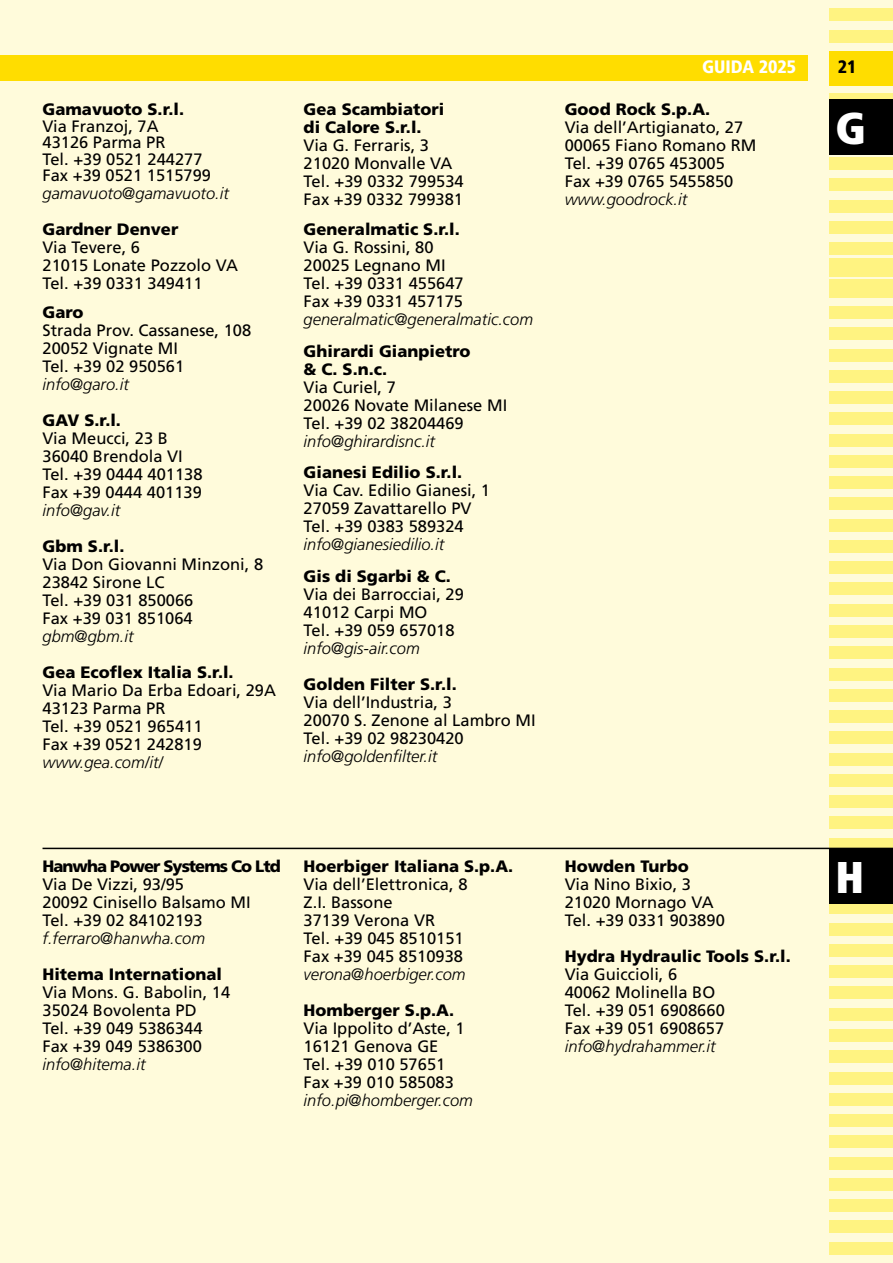
<style>
.page{position:relative;width:893px;height:1263px;background:#fffbdb}
.page>*{position:absolute;margin:0;border:0;box-sizing:border-box;transform-origin:0 0}
.t1{font:900 condensed 44.4px "Frutiger LT";color:#fff}
.t2{font:900 condensed 18px "Frutiger LT";color:#fff}
.t3{font:900 condensed 18px "Frutiger LT";color:#000}
.t4{font:16.5px/18px "Frutiger LT";color:#000}
.t5{font:900 16.5px/18px "Frutiger LT";color:#000}
.t6{font:italic 300 16.5px "Frutiger LT";color:#000}
.t7{font:900 16.5px "Frutiger LT";letter-spacing:-.06em;color:#000}
</style>
<div class="page">
<div style="left:829px;top:200px;width:64px;height:13px;background:#fff381"></div>
<div style="left:829px;top:412px;width:64px;height:13px;background:#fff381"></div>
<div style="left:829px;top:625px;width:64px;height:13px;background:#fff381"></div>
<div style="left:829px;top:838px;width:64px;height:12px;background:#fff381"></div>
<div style="left:829px;top:1050px;width:64px;height:13px;background:#fff381"></div>
<div style="left:829px;top:9px;width:64px;height:12px;background:#fff381"></div>
<div style="left:829px;top:258px;width:64px;height:13px;background:#fff381"></div>
<div style="left:829px;top:434px;width:64px;height:12px;background:#fff381"></div>
<div style="left:829px;top:646px;width:64px;height:13px;background:#fff381"></div>
<div style="left:829px;top:1071px;width:64px;height:13px;background:#fff381"></div>
<div style="left:829px;top:30px;width:64px;height:13px;background:#fff381"></div>
<div style="left:829px;top:280px;width:64px;height:12px;background:#fff381"></div>
<div style="left:829px;top:455px;width:64px;height:13px;background:#fff381"></div>
<div style="left:829px;top:668px;width:64px;height:12px;background:#fff381"></div>
<div style="left:829px;top:1093px;width:64px;height:13px;background:#fff381"></div>
<div style="left:0;top:55px;width:808px;height:26px;background:#fd0"></div>
<div style="left:829px;top:51px;width:64px;height:34px;background:#fd0"></div>
<div style="left:829px;top:264px;width:64px;height:12px;background:#fff381"></div>
<div style="left:829px;top:476px;width:64px;height:13px;background:#fff381"></div>
<div style="left:829px;top:689px;width:64px;height:13px;background:#fff381"></div>
<div style="left:829px;top:901px;width:64px;height:13px;background:#fff381"></div>
<div style="left:829px;top:1114px;width:64px;height:13px;background:#fff381"></div>
<div style="left:829px;top:285px;width:64px;height:13px;background:#fff381"></div>
<div style="left:829px;top:497px;width:64px;height:13px;background:#fff381"></div>
<div style="left:829px;top:710px;width:64px;height:13px;background:#fff381"></div>
<div style="left:829px;top:923px;width:64px;height:12px;background:#fff381"></div>
<div style="left:829px;top:1135px;width:64px;height:13px;background:#fff381"></div>
<div style="left:829px;top:94px;width:64px;height:12px;background:#fff381"></div>
<div style="left:829px;top:306px;width:64px;height:13px;background:#fff381"></div>
<div style="left:829px;top:519px;width:64px;height:12px;background:#fff381"></div>
<div style="left:829px;top:731px;width:64px;height:13px;background:#fff381"></div>
<div style="left:829px;top:944px;width:64px;height:13px;background:#fff381"></div>
<div style="left:829px;top:1157px;width:64px;height:12px;background:#fff381"></div>
<div style="left:829px;top:327px;width:64px;height:13px;background:#fff381"></div>
<div style="left:829px;top:540px;width:64px;height:13px;background:#fff381"></div>
<div style="left:829px;top:753px;width:64px;height:12px;background:#fff381"></div>
<div style="left:829px;top:965px;width:64px;height:13px;background:#fff381"></div>
<div style="left:829px;top:1178px;width:64px;height:13px;background:#fff381"></div>
<div style="left:829px;top:349px;width:64px;height:12px;background:#fff381"></div>
<div style="left:829px;top:561px;width:64px;height:13px;background:#fff381"></div>
<div style="left:829px;top:774px;width:64px;height:13px;background:#fff381"></div>
<div style="left:829px;top:986px;width:64px;height:13px;background:#fff381"></div>
<div style="left:829px;top:1199px;width:64px;height:13px;background:#fff381"></div>
<div style="left:829px;top:157px;width:64px;height:13px;background:#fff381"></div>
<div style="left:829px;top:370px;width:64px;height:13px;background:#fff381"></div>
<div style="left:829px;top:583px;width:64px;height:12px;background:#fff381"></div>
<div style="left:829px;top:795px;width:64px;height:13px;background:#fff381"></div>
<div style="left:829px;top:1008px;width:64px;height:12px;background:#fff381"></div>
<div style="left:829px;top:1220px;width:64px;height:13px;background:#fff381"></div>
<div style="left:829px;top:179px;width:64px;height:12px;background:#fff381"></div>
<div style="left:829px;top:391px;width:64px;height:13px;background:#fff381"></div>
<div style="left:829px;top:604px;width:64px;height:13px;background:#fff381"></div>
<div style="left:829px;top:816px;width:64px;height:13px;background:#fff381"></div>
<div style="left:829px;top:1029px;width:64px;height:13px;background:#fff381"></div>
<div style="left:829px;top:1242px;width:64px;height:12px;background:#fff381"></div>
<hr style="left:43px;top:848px;width:850px;height:1px;background:#000">
<div style="left:829px;top:848px;width:64px;height:55px;background:#000"></div>
<div style="left:829px;top:242px;width:64px;height:13px;background:#fff381"></div>
<div style="left:829px;top:221px;width:64px;height:13px;background:#fff381"></div>
<div style="left:829px;top:99px;width:64px;height:55px;background:#000"></div>
<p class="t5" style="left:43px;top:100px;width:143px">Gamavuoto S.r.l.</p>
<p class="t4" style="left:43px;top:118px;width:170px;line-height:16.5px">Via Franzoj, 7A<br>43126 Parma PR<br>Tel. +39 0521 244277<br>Fax +39 0521 1515799</p>
<p class="t6" style="left:43px;top:184px;width:188px">gamavuoto@gamavuoto.it</p>
<p class="t5" style="left:43px;top:220px;width:137px">Gardner Denver</p>
<p class="t4" style="left:43px;top:238px;width:197px">Via Tevere, 6<br>21015 Lonate Pozzolo VA<br>Tel. +39 0331 349411</p>
<p class="t5" style="left:43px;top:303px;width:42px">Garo</p>
<p class="t4" style="left:43px;top:321px;width:210px">Strada Prov. Cassanese, 108<br>20052 Vignate MI<br>Tel. +39 02 950561</p>
<p class="t6" style="left:43px;top:375px;width:88px">info@garo.it</p>
<p class="t5" style="left:43px;top:411px;width:80px">GAV S.r.l.</p>
<p class="t4" style="left:43px;top:429px;width:162px">Via Meucci, 23 B<br>36040 Brendola VI<br>Tel. +39 0444 401138<br>Fax +39 0444 401139</p>
<p class="t6" style="left:43px;top:501px;width:79px">info@gav.it</p>
<p class="t5" style="left:43px;top:537px;width:83px">Gbm S.r.l.</p>
<p class="t4" style="left:43px;top:555px;width:222px">Via Don Giovanni Minzoni, 8<br>23842 Sirone LC<br>Tel. +39 031 850066<br>Fax +39 031 851064</p>
<p class="t6" style="left:43px;top:627px;width:93px">gbm@gbm.it</p>
<p class="t5" style="left:43px;top:663px;width:193px">Gea Ecoflex Italia S.r.l.</p>
<p class="t4" style="left:43px;top:681px;width:235px">Via Mario Da Erba Edoari, 29A<br>43123 Parma PR<br>Tel. +39 0521 965411<br>Fax +39 0521 242819</p>
<p class="t6" style="left:43px;top:753px;width:122px">www.gea.com/it/</p>
<p class="t5" style="left:304px;top:100px;width:142px">Gea Scambiatori di Calore S.r.l.</p>
<p class="t4" style="left:304px;top:137px;width:162px">Via G. Ferraris, 3<br>21020 Monvalle VA<br>Tel. +39 0332 799534<br>Fax +39 0332 799381</p>
<p class="t5" style="left:304px;top:220px;width:158px">Generalmatic S.r.l.</p>
<p class="t4" style="left:304px;top:239px;width:162px">Via G. Rossini, 80<br>20025 Legnano MI<br>Tel. +39 0331 455647<br>Fax +39 0331 457175</p>
<p class="t6" style="left:304px;top:310px;width:231px">generalmatic@generalmatic.com</p>
<p class="t5" style="left:304px;top:342px;width:168px">Ghirardi Gianpietro &amp; C. S.n.c.</p>
<p class="t4" style="left:304px;top:378px;width:205px">Via Curiel, 7<br>20026 Novate Milanese MI<br>Tel. +39 02 38204469</p>
<p class="t6" style="left:304px;top:432px;width:133px">info@ghirardisnc.it</p>
<p class="t5" style="left:304px;top:463px;width:160px">Gianesi Edilio S.r.l.</p>
<p class="t4" style="left:304px;top:482px;width:188px">Via Cav. Edilio Gianesi, 1<br>27059 Zavattarello PV<br>Tel. +39 0383 589324</p>
<p class="t6" style="left:304px;top:535px;width:142px">info@gianesiedilio.it</p>
<p class="t5" style="left:304px;top:567px;width:149px">Gis di Sgarbi &amp; C.</p>
<p class="t4" style="left:304px;top:585px;width:162px">Via dei Barrocciai, 29<br>41012 Carpi MO<br>Tel. +39 059 657018</p>
<p class="t6" style="left:304px;top:639px;width:118px">info@gis-air.com</p>
<p class="t5" style="left:304px;top:675px;width:155px">Golden Filter S.r.l.</p>
<p class="t4" style="left:304px;top:693px;width:234px">Via dell’Industria, 3<br>20070 S. Zenone al Lambro MI<br>Tel. +39 02 98230420</p>
<p class="t6" style="left:304px;top:747px;width:135px">info@goldenfilter.it</p>
<p class="t2" style="left:702px;top:56px;width:96px">GUIDA 2025</p>
<p class="t3" style="left:838px;top:56px;width:20px">21</p>
<p class="t5" style="left:565px;top:100px;width:147px">Good Rock S.p.A.</p>
<p class="t4" style="left:565px;top:119px;width:193px">Via dell’Artigianato, 27<br>00065 Fiano Romano RM<br>Tel. +39 0765 453005<br>Fax +39 0765 5455850</p>
<p class="t6" style="left:565px;top:190px;width:124px">www.goodrock.it</p>
<h1 class="t1" style="left:836px;top:102px;width:32px">G</h1>
<p class="t7" style="left:43px;top:856px;width:240px">Hanwha Power Systems Co Ltd</p>
<p class="t4" style="left:43px;top:875px;width:210px">Via De Vizzi, 93/95<br>20092 Cinisello Balsamo MI<br>Tel. +39 02 84102193</p>
<p class="t6" style="left:43px;top:929px;width:164px">f.ferraro@hanwha.com</p>
<p class="t5" style="left:43px;top:965px;width:181px">Hitema International</p>
<p class="t4" style="left:43px;top:983px;width:189px">Via Mons. G. Babolin, 14<br>35024 Bovolenta PD<br>Tel. +39 049 5386344<br>Fax +39 049 5386300</p>
<p class="t6" style="left:43px;top:1055px;width:105px">info@hitema.it</p>
<p class="t5" style="left:304px;top:857px;width:211px">Hoerbiger Italiana S.p.A.</p>
<p class="t4" style="left:304px;top:875px;width:165px">Via dell’Elettronica, 8<br>Z.I. Bassone<br>37139 Verona VR<br>Tel. +39 045 8510151<br>Fax +39 045 8510938</p>
<p class="t6" style="left:304px;top:965px;width:164px">verona@hoerbiger.com</p>
<p class="t5" style="left:304px;top:1001px;width:152px">Homberger S.p.A.</p>
<p class="t4" style="left:304px;top:1019px;width:163px">Via Ippolito d’Aste, 1<br>16121 Genova GE<br>Tel. +39 010 57651<br>Fax +39 010 585083</p>
<p class="t6" style="left:304px;top:1091px;width:171px">info.pi@homberger.com</p>
<p class="t5" style="left:565px;top:857px;width:125px">Howden Turbo</p>
<p class="t4" style="left:565px;top:875px;width:162px">Via Nino Bixio, 3<br>21020 Mornago VA<br>Tel. +39 0331 903890</p>
<p class="t5" style="left:565px;top:947px;width:227px">Hydra Hydraulic Tools S.r.l.</p>
<p class="t4" style="left:565px;top:965px;width:162px">Via Guiccioli, 6<br>40062 Molinella BO<br>Tel. +39 051 6908660<br>Fax +39 051 6908657</p>
<p class="t6" style="left:565px;top:1037px;width:153px">info@hydrahammer.it</p>
<h1 class="t1" style="left:836px;top:851px;width:30px">H</h1>
</div>
